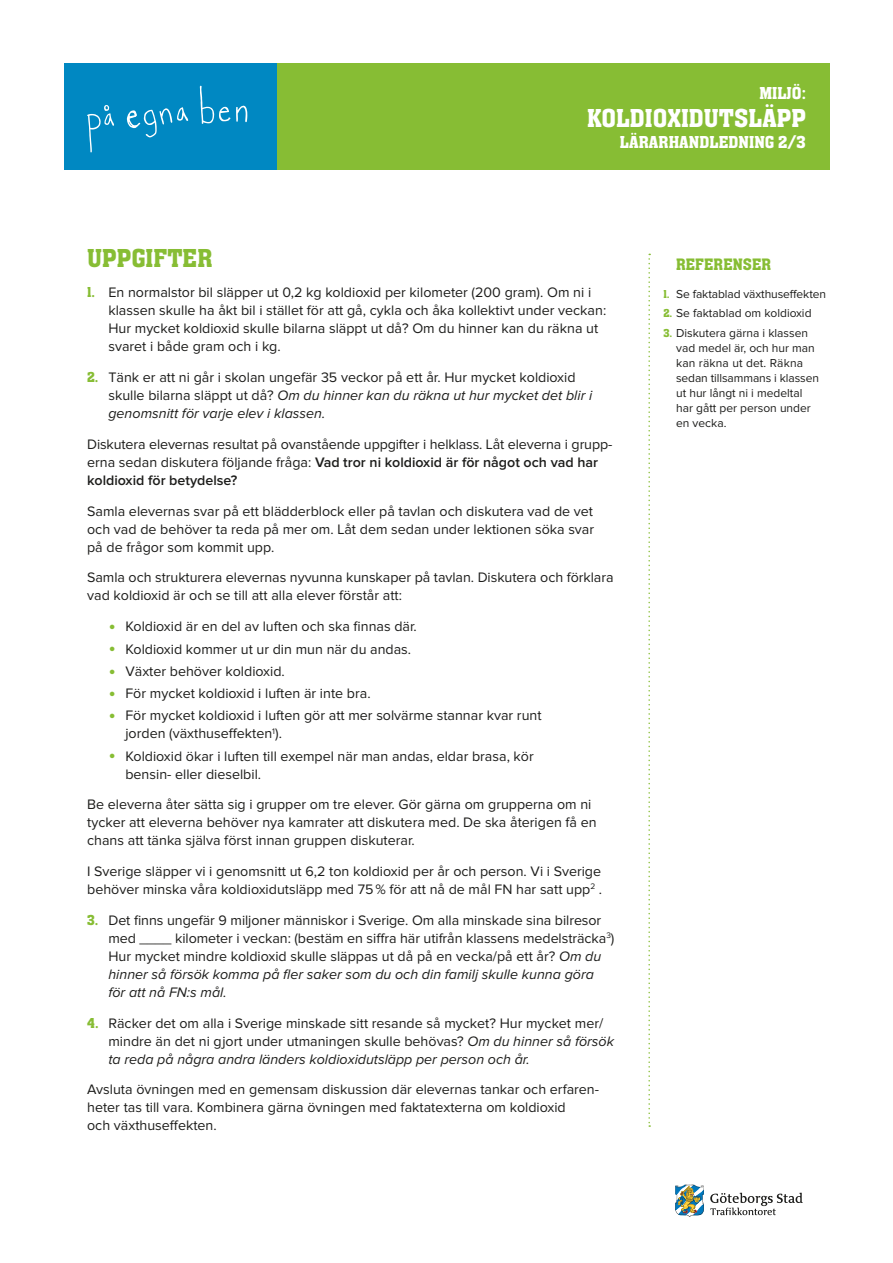
<style>
.page{position:relative;width:893px;height:1263px;background:#fff}
.page>*{position:absolute;margin:0;border:0;box-sizing:border-box;transform-origin:0 0}
.t1{font:27px "Aachen Medium Plain";color:#fff}
.t2{font:27px "Aachen Medium Plain";color:#87bd34}
.t3{font:18px "Aachen Medium Plain";color:#fff}
.t4{font:17.25px "Aachen Medium Plain";color:#87bd34}
.t5{font:14.25px/18px "Proxima Nova";color:#1d1d1b}
.t6{font:12px/15px "Proxima Nova";color:#1d1d1b}
.s1{font-family:"Aachen Medium Plain";font-size:15px;color:#87bd34}
.s2{font-style:italic}
.s3{font-weight:600}
.s4{font-size:21px;color:#87bd34}
.s5{font-family:"Aachen Medium Plain";color:#87bd34}
</style>
<div class="page">
<div style="left:65px;top:64px;width:212px;height:106px;background:#0088c2"></div>
<div style="left:277px;top:64px;width:552px;height:106px;background:#87bd34"></div>
<svg style="left:87px;top:86px;width:160px;height:66px"></svg>
<svg style="left:648px;top:254px;width:2px;height:873px"></svg>
<svg style="left:675px;top:1184px;width:29px;height:33px"></svg>
<svg style="left:710px;top:1193px;width:93px;height:22px"></svg>
<p class="t3" style="left:759px;top:82px;width:48px">MILJÖ:</p>
<h1 class="t1" style="left:587px;top:101px;width:220px">KOLDIOXIDUTSLÄPP</h1>
<p class="t3" style="left:620px;top:131px;width:187px">LÄRARHANDLEDNING 2/3</p>
<h1 class="t2" style="left:87px;top:242px;width:127px">UPPGIFTER</h1>
<p class="t5" style="left:108px;top:284px;width:499px;text-indent:-21px"><span class="s1">1.</span> En normalstor bil släpper ut 0,2 kg koldioxid per kilometer (200 gram). Om ni i klassen skulle ha åkt bil i stället för att gå, cykla och åka kollektivt under veckan:<br>Hur mycket koldioxid skulle bilarna släppt ut då? Om du hinner kan du räkna ut svaret i både gram och i kg.</p>
<p class="t5" style="left:108px;top:369px;width:485px;text-indent:-21px"><span class="s1">2.</span> Tänk er att ni går i skolan ungefär 35 veckor på ett år. Hur mycket koldioxid skulle bilarna släppt ut då? <span class="s2">Om du hinner kan du räkna ut hur mycket det blir i genomsnitt för varje elev i klassen.</span></p>
<p class="t5" style="left:87px;top:436px;width:527px">Diskutera elevernas resultat på ovanstående uppgifter i helklass. Låt eleverna i grupp&shy;erna sedan diskutera följande fråga: <span class="s3">Vad tror ni koldioxid är för något och vad har koldioxid för betydelse?</span></p>
<p class="t5" style="left:87px;top:503px;width:508px;text-align:justify">Samla elevernas svar på ett blädderblock eller på tavlan och diskutera vad de vet och vad de behöver ta reda på mer om. Låt dem sedan under lektionen söka svar på de frågor som kommit upp.</p>
<p class="t5" style="left:87px;top:569px;width:528px">Samla och strukturera elevernas nyvunna kunskaper på tavlan. Diskutera och förklara vad koldioxid är och se till att alla elever förstår att:</p>
<p class="t5" style="left:108px;top:618px;width:310px"><span class="s4">•</span> Koldioxid är en del av luften och ska finnas där.</p>
<p class="t5" style="left:108px;top:640px;width:304px"><span class="s4">•</span> Koldioxid kommer ut ur din mun när du andas.</p>
<p class="t5" style="left:108px;top:663px;width:178px"><span class="s4">•</span> Växter behöver koldioxid.</p>
<p class="t5" style="left:108px;top:685px;width:264px"><span class="s4">•</span> För mycket koldioxid i luften är inte bra.</p>
<p class="t5" style="left:125px;top:707px;width:418px;text-indent:-17px"><span class="s4">•</span> För mycket koldioxid i luften gör att mer solvärme stannar kvar runt jorden (växthuseffekten<sup>1</sup>).</p>
<p class="t5" style="left:125px;top:747px;width:410px;text-indent:-17px"><span class="s4">•</span> Koldioxid ökar i luften till exempel när man andas, eldar brasa, kör bensin- eller dieselbil.</p>
<p class="t5" style="left:87px;top:796px;width:511px">Be eleverna åter sätta sig i grupper om tre elever. Gör gärna om grupperna om ni tycker att eleverna behöver nya kamrater att diskutera med. De ska återigen få en chans att tänka själva först innan gruppen diskuterar.</p>
<p class="t5" style="left:87px;top:863px;width:517px">I Sverige släpper vi i genomsnitt ut 6,2 ton koldioxid per år och person. Vi i Sverige behöver minska våra koldioxidutsläpp med 75% för att nå de mål FN har satt upp<sup>2</sup> .</p>
<p class="t5" style="left:108px;top:912px;width:507px;text-indent:-21px"><span class="s1">3.</span> Det finns ungefär 9 miljoner människor i Sverige. Om alla minskade sina bilresor med ____ kilometer i veckan: (bestäm en siffra här utifrån klassens medelsträcka<sup>3</sup>)<br>Hur mycket mindre koldioxid skulle släppas ut då på en vecka/på ett år? <span class="s2">Om du hinner så försök komma på fler saker som du och din familj skulle kunna göra<br>för att nå FN:s mål.</span></p>
<p class="t5" style="left:108px;top:1014px;width:507px;text-indent:-21px"><span class="s1">4.</span> Räcker det om alla i Sverige minskade sitt resande så mycket? Hur mycket mer/ mindre än det ni gjort under utmaningen skulle behövas? <span class="s2">Om du hinner så försök ta reda på några andra länders koldioxidutsläpp per person och år.</span></p>
<p class="t5" style="left:87px;top:1081px;width:513px">Avsluta övningen med en gemensam diskussion där elevernas tankar och erfaren&shy;heter tas till vara. Kombinera gärna övningen med faktatexterna om koldioxid<br>och växthuseffekten.</p>
<p class="t4" style="left:676px;top:254px;width:97px">REFERENSER</p>
<p class="t6" style="left:663px;top:287px;width:164px"><span class="s5">1.</span> Se faktablad växthuseffekten</p>
<p class="t6" style="left:663px;top:306px;width:150px"><span class="s5">2.</span> Se faktablad om koldioxid</p>
<p class="t6" style="left:676px;top:326px;width:144px;text-indent:-13px"><span class="s5">3.</span> Diskutera gärna i klassen vad medel är, och hur man kan räkna ut det. Räkna sedan tillsammans i klassen ut hur långt ni i medeltal har gått per person under en vecka.</p>
</div>
